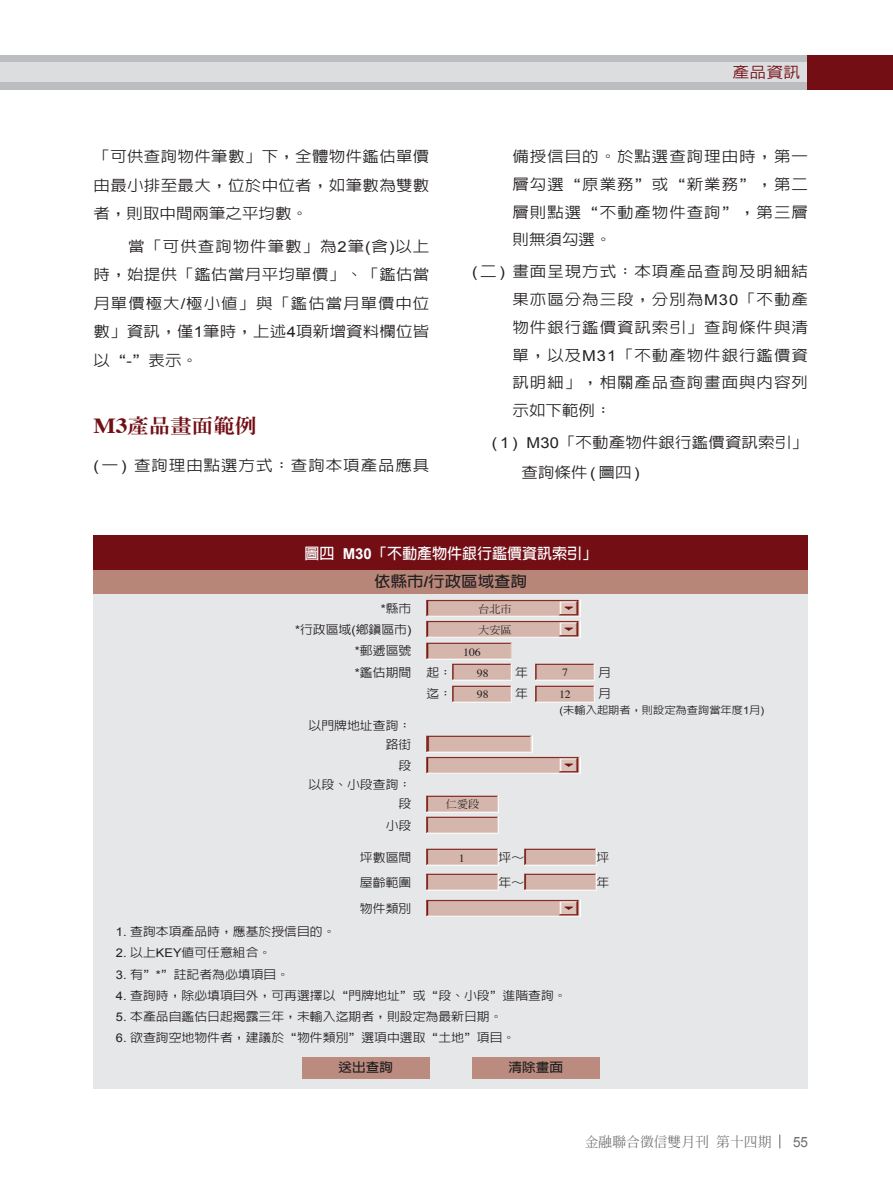
<style>
.page{position:relative;width:893px;height:1191px;background:#fff}
.page>*{position:absolute;margin:0;border:0;box-sizing:border-box;transform-origin:0 0}
.t1{font:800 19.5px "AR Ming B5";color:#730e15;scale:1.1 1}
.t2{font:500 15.3px "AR Hei B5";color:#730e15;scale:1.1 1}
.t3{font:500 15px/27.8px "AR Hei B5";letter-spacing:.055em;color:#231f20;text-align:justify;scale:1.1 1}
.t4{font:500 15px/30px "AR Hei B5";letter-spacing:.005em;color:#231f20;scale:1.1 1}
.t5{font:700 15px "AR Hei B5";color:#fff}
.t6{font:700 15px "AR Hei B5";color:#231f20;scale:1.1 1}
.t7{font:14.25px "Arial";color:#6c6d70;scale:.95 1}
.t8{font:500 13.8px "AR Ming B5";color:#6c6d70}
.t9{font:700 12.75px "AR Hei B5";color:#231f20;scale:1.07 1}
.t10{font:500 12px/21.3px "AR Hei B5";color:#231f20;text-align:right;scale:1.07 1}
.t11{font:10.95px/21.3px "Times";color:#231f20;scale:1.07 1}
.t12{font:500 10.5px "AR Hei B5";color:#231f20;scale:1.07 1}
.t13{font:500 10.5px/20.9px "AR Ming B5";color:#231f20;scale:1.07 1}
.s1{font-family:"Arial";font-weight:400}
.s2{font-family:"Times";font-weight:700;font-size:21.45px}
.s3{font-family:"Arial"}
</style>
<div class="page">
<div style="left:0;top:55px;width:893px;height:34px;background:#bcbdc0"></div>
<div style="left:0;top:62px;width:893px;height:20px;background:#dcdddf"></div>
<div style="left:808px;top:55px;width:85px;height:34px;background:#730e15"></div>
<svg style="left:779px;top:1134px;width:1px;height:14px"></svg>
<div style="left:94px;top:570px;width:714px;height:519px;background:#e6e7e9"></div>
<div style="left:94px;top:570px;width:714px;height:23px;background:#b88679"></div>
<img style="left:426px;top:600px;width:154px;height:17px">
<img style="left:426px;top:621px;width:154px;height:17px">
<img style="left:426px;top:642px;width:86px;height:18px">
<img style="left:452px;top:664px;width:60px;height:17px">
<img style="left:535px;top:664px;width:60px;height:17px">
<img style="left:452px;top:685px;width:60px;height:17px">
<img style="left:535px;top:685px;width:60px;height:17px">
<img style="left:426px;top:735px;width:106px;height:17px">
<img style="left:426px;top:756px;width:154px;height:17px">
<img style="left:426px;top:795px;width:73px;height:17px">
<img style="left:426px;top:816px;width:73px;height:17px">
<img style="left:426px;top:849px;width:73px;height:17px">
<img style="left:524px;top:849px;width:73px;height:17px">
<img style="left:426px;top:873px;width:73px;height:17px">
<img style="left:524px;top:873px;width:73px;height:17px">
<img style="left:426px;top:899px;width:154px;height:17px">
<div style="left:302px;top:1057px;width:127px;height:21px;background:#ba8b7e"></div>
<div style="left:472px;top:1057px;width:128px;height:21px;background:#ba8b7e"></div>
<div style="left:94px;top:536px;width:714px;height:34px;background:#730e15"></div>
<p class="t3" style="left:94px;top:142px;width:307px;line-height:28.5px">「可供查詢物件筆數」下，全體物件鑑估單價由最小排至最大，位於中位者，如筆數為雙數者，則取中間兩筆之平均數。</p>
<p class="t3" style="left:94px;top:232px;width:307px;line-height:28.5px;text-indent:34px">當「可供查詢物件筆數」為<span class="s1">2</span>筆<span class="s1">(</span>含<span class="s1">)</span>以上時，始提供「鑑估當月平均單價」、「鑑估當月單價極大<span class="s1">/</span>極小值」與「鑑估當月單價中位數」資訊，僅<span class="s1">1</span>筆時，上述<span class="s1">4</span>項新增資料欄位皆以“<span class="s1">-</span>”表示。</p>
<h1 class="t1" style="left:94px;top:415px;width:149px"><span class="s2">M3</span>產品畫面範例</h1>
<p class="t3" style="left:94px;top:452px;width:307px"><span class="s1">(</span>一<span class="s1">)</span> 查詢理由點選方式：查詢本項產品應具</p>
<p class="t2" style="left:732px;top:65px;width:63px">產品資訊</p>
<p class="t3" style="left:512px;top:142px;width:270px">備授信目的。於點選查詢理由時，第一層勾選“原業務”或“新業務”，第二層則點選“不動產物件查詢”，第三層則無須勾選。</p>
<p class="t3" style="left:512px;top:258px;width:270px;text-indent:-40px"><span class="s1">(</span>二<span class="s1">)</span> 畫面呈現方式：本項產品查詢及明細結果亦區分為三段，分別為<span class="s1">M30</span>「不動產物件銀行鑑價資訊索引」查詢條件與清單，以及<span class="s1">M31</span>「不動產物件銀行鑑價資訊明細」，相關產品查詢畫面與內容列示如下範例：</p>
<p class="t4" style="left:521px;top:427px;width:262px;text-indent:-30px"><span class="s1">( 1 ) M30</span>「不動產物件銀行鑑價資訊索引」查詢條件 <span class="s1">(</span> 圖四 <span class="s1">)</span></p>
<p class="t5" style="left:304px;top:546px;width:294px">圖四 <span class="s3">M30</span>「不動產物件銀行鑑價資訊索引」</p>
<p class="t6" style="left:374px;top:574px;width:141px">依縣市<span class="s3">/</span>行政區域查詢</p>
<p class="t10" style="left:295px;top:597px;width:110px"><span class="s1">*</span>縣市<br><span class="s1">*</span>行政區域<span class="s1">(</span>鄉鎮區市<span class="s1">) *</span>郵遞區號<br><span class="s1">*</span>鑑估期間</p>
<p class="t13" style="left:478px;top:598px;width:33px">台北市大安區</p>
<p class="t11" style="left:477px;top:640px;width:13px;text-indent:-14px">106<br>98<br>98</p>
<p class="t10" style="left:426px;top:661px;width:25px">起：</p>
<p class="t10" style="left:515px;top:661px;width:13px">年</p>
<p class="t10" style="left:598px;top:661px;width:13px">月</p>
<p class="t10" style="left:426px;top:682px;width:25px">迄：</p>
<p class="t10" style="left:515px;top:682px;width:13px">年</p>
<p class="t10" style="left:598px;top:682px;width:13px">月</p>
<p class="t12" style="left:560px;top:705px;width:193px"><span class="s1">(</span>未輸入起期者，則設定為查詢當年度<span class="s1">1</span>月<span class="s1">)</span></p>
<p class="t11" style="left:559px;top:661px;width:13px;line-height:21.8px">7<br>12</p>
<p class="t10" style="left:309px;top:715px;width:97px;line-height:19.2px">以門牌地址查詢：路街</p>
<p class="t10" style="left:309px;top:756px;width:97px;line-height:19.2px">段<br>以段、小段查詢：段</p>
<p class="t10" style="left:386px;top:814px;width:25px">小段</p>
<p class="t10" style="left:360px;top:846px;width:50px">坪數區間</p>
<p class="t10" style="left:499px;top:846px;width:25px">坪∼</p>
<p class="t10" style="left:597px;top:846px;width:13px">坪</p>
<p class="t10" style="left:360px;top:872px;width:50px">屋齡範圍</p>
<p class="t10" style="left:499px;top:872px;width:25px">年∼</p>
<p class="t10" style="left:597px;top:872px;width:13px">年</p>
<p class="t10" style="left:360px;top:897px;width:50px">物件類別</p>
<p class="t10" style="left:116px;top:921px;width:207px"><span class="s1">1.</span> 查詢本項產品時，應基於授信目的。</p>
<p class="t10" style="left:116px;top:942px;width:147px"><span class="s1">2.</span> 以上<span class="s1">KEY</span>值可任意組合。</p>
<p class="t10" style="left:116px;top:963px;width:164px"><span class="s1">3.</span> 有”<span class="s1">*</span>”註記者為必填項目。</p>
<p class="t10" style="left:116px;top:984px;width:423px"><span class="s1">4.</span> 查詢時，除必填項目外，可再選擇以“門牌地址”或“段、小段”進階查詢。</p>
<p class="t10" style="left:116px;top:1006px;width:363px"><span class="s1">5.</span> 本產品自鑑估日起揭露三年，未輸入迄期者，則設定為最新日期。</p>
<p class="t10" style="left:116px;top:1027px;width:375px"><span class="s1">6.</span> 欲查詢空地物件者，建議於“物件類別”選項中選取“土地”項目。</p>
<p class="t9" style="left:338px;top:1061px;width:53px">送出查詢</p>
<p class="t9" style="left:508px;top:1061px;width:53px">清除畫面</p>
<p class="t13" style="left:446px;top:794px;width:33px">仁愛段</p>
<p class="t11" style="left:459px;top:846px;width:7px">1</p>
<p class="t8" style="left:585px;top:1135px;width:188px">金融聯合徵信雙月刊第十四期</p>
<p class="t7" style="left:793px;top:1133px;width:17px">55</p>
</div>
